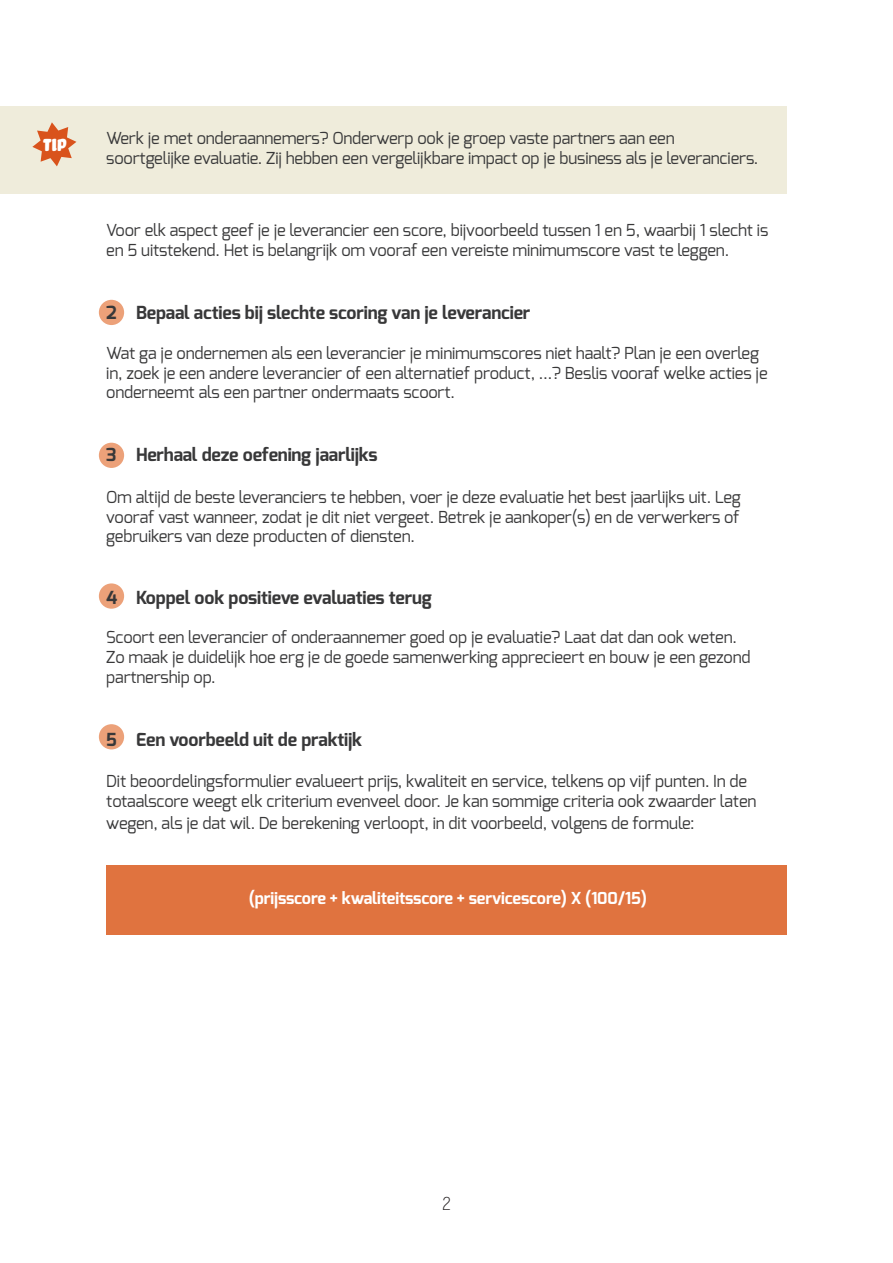
<style>
.page{position:relative;width:893px;height:1263px;background:#fff}
.page>*{position:absolute;margin:0;border:0;box-sizing:border-box;transform-origin:0 0}
.t1{font:22.5px "Bello Caps Pro";color:#fff}
.t2{font:700 18px "Exo";letter-spacing:-.01em;color:#383839}
.t3{font:18px "Letter Gothic Std";color:#231f20}
.t4{font:16.5px/19.8px "Exo";letter-spacing:-.01em;color:#383839}
.t5{font:700 16.5px "Exo";letter-spacing:-.01em;color:#fff}
</style>
<div class="page">
<div style="left:0;top:106px;width:787px;height:87px;background:#efecdb"></div>
<svg style="left:32px;top:122px;width:44px;height:44px"></svg>
<div style="left:99px;top:300px;width:25px;height:25px;background:#eca179;border-radius:50%"></div>
<div style="left:99px;top:443px;width:25px;height:25px;background:#eca179;border-radius:50%"></div>
<div style="left:99px;top:583px;width:25px;height:26px;background:#eca179;border-radius:50%"></div>
<div style="left:99px;top:724px;width:25px;height:25px;background:#eca179;border-radius:50%"></div>
<div style="left:106px;top:865px;width:681px;height:70px;background:#e0733f"></div>
<h1 class="t1" style="left:42px;top:131px;width:25px">tip</h1>
<p class="t4" style="left:106px;top:128px;width:653px">Werk je met onderaannemers? Onderwerp ook je groep vaste partners aan een soortgelijke evaluatie. Zij hebben een vergelijkbare impact op je business als je leveranciers.</p>
<p class="t4" style="left:106px;top:221px;width:663px">Voor elk aspect geef je je leverancier een score, bijvoorbeeld tussen 1 en 5, waarbij 1 slecht is en 5 uitstekend. Het is belangrijk om vooraf een vereiste minimumscore vast te leggen.</p>
<p class="t2" style="left:106px;top:301px;width:426px">2 Bepaal acties bij slechte scoring van je leverancier</p>
<p class="t4" style="left:106px;top:343px;width:663px">Wat ga je ondernemen als een leverancier je minimumscores niet haalt? Plan je een overleg in, zoek je een andere leverancier of een alternatief product, …? Beslis vooraf welke acties je onderneemt als een partner ondermaats scoort.</p>
<p class="t2" style="left:106px;top:443px;width:273px">3 Herhaal deze oefening jaarlijks</p>
<p class="t4" style="left:106px;top:487px;width:636px;text-align:justify">Om altijd de beste leveranciers te hebben, voer je deze evaluatie het best jaarlijks uit. Leg vooraf vast wanneer, zodat je dit niet vergeet. Betrek je aankoper(s) en de verwerkers of gebruikers van deze producten of diensten.</p>
<p class="t2" style="left:106px;top:586px;width:327px">4 Koppel ook positieve evaluaties terug</p>
<p class="t4" style="left:106px;top:627px;width:646px">Scoort een leverancier of onderaannemer goed op je evaluatie? Laat dat dan ook weten.<br>Zo maak je duidelijk hoe erg je de goede samenwerking apprecieert en bouw je een gezond partnership op.</p>
<p class="t2" style="left:106px;top:728px;width:257px">5 Een voorbeeld uit de praktijk</p>
<p class="t4" style="left:106px;top:771px;width:652px">Dit beoordelingsformulier evalueert prijs, kwaliteit en service, telkens op vijf punten. In de totaalscore weegt elk criterium evenveel door. Je kan sommige criteria ook zwaarder laten</p>
<p class="t4" style="left:106px;top:813px;width:590px">wegen, als je dat wil. De berekening verloopt, in dit voorbeeld, volgens de formule:</p>
<p class="t5" style="left:249px;top:888px;width:400px">(prijsscore + kwaliteitsscore + servicescore) X (100/15)</p>
<p class="t3" style="left:441px;top:1193px;width:12px">2</p>
</div>
